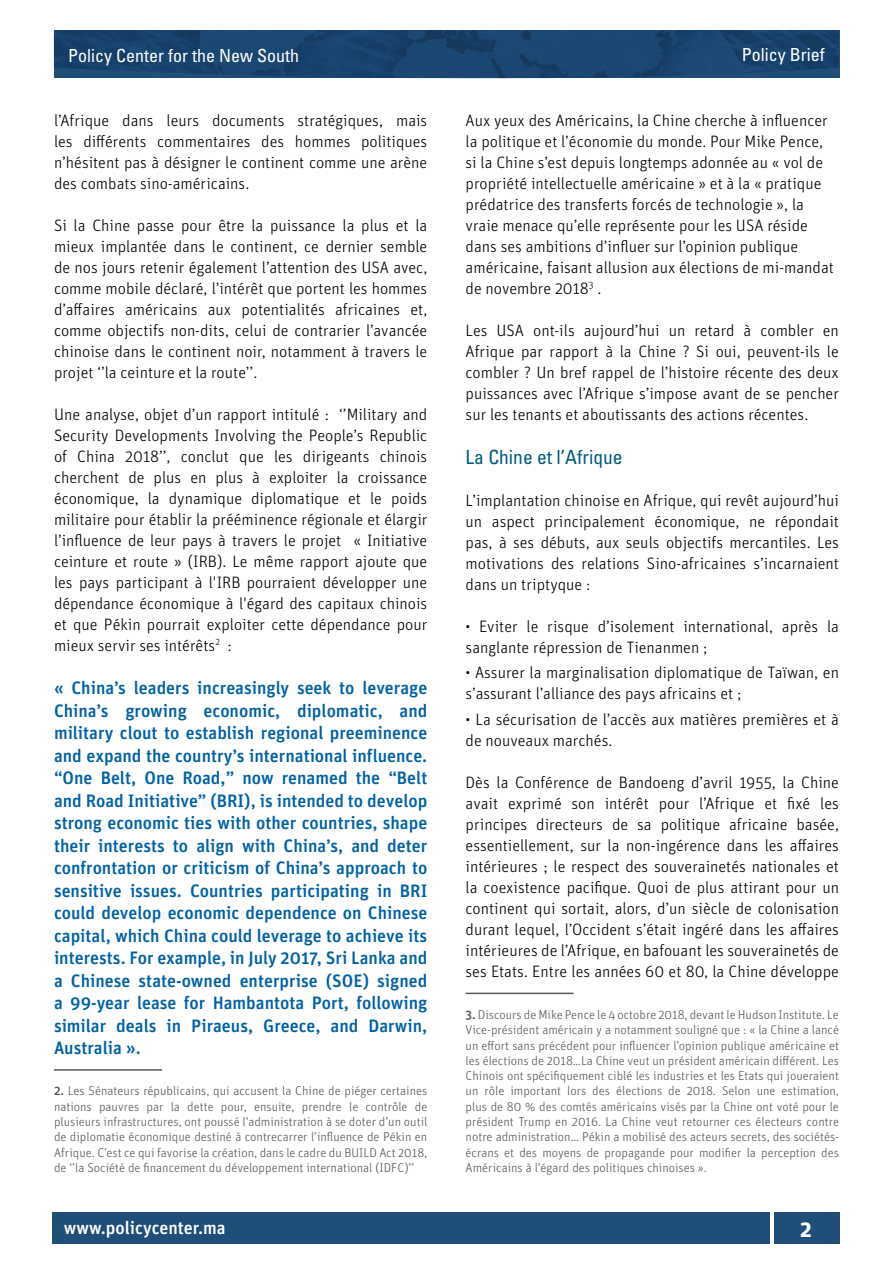
<style>
.page{position:relative;width:893px;height:1263px;background:#fff}
.page>*{position:absolute;margin:0;border:0;box-sizing:border-box;transform-origin:0 0}
.t1{font:700 22.5px "Unit Pro";color:#fff}
.t2{font:condensed 19.5px "Univers LT Std";color:#005a7c}
.t3{font:500 18px/22.5px "Unit Pro";color:#0061a3;text-align:justify}
.t4{font:condensed 18px "Univers LT Std";color:#fff}
.t5{font:500 18px "Unit Pro";color:#fff}
.t6{font:300 16.5px/21px "Unit Pro";color:#000;text-align:justify}
.t7{font:300 12.75px/15.3px "Unit Pro";color:#58585c;text-align:justify}
.s1{font-weight:500}
</style>
<div class="page">
<div style="left:52px;top:1212px;width:718px;height:31px;background:#1f4e79"></div>
<div style="left:774px;top:1212px;width:65px;height:31px;background:#1f4e79"></div>
<img style="left:54px;top:30px;width:785px;height:49px">
<hr style="left:54px;top:1069px;width:108px;height:2px;background:#58585c">
<hr style="left:466px;top:993px;width:108px;height:1px;background:#58585c">
<p class="t4" style="left:68px;top:44px;width:232px">Policy Center for the New South</p>
<p class="t4" style="left:742px;top:43px;width:84px">Policy Brief</p>
<p class="t6" style="left:54px;top:109px;width:375px">l’Afrique dans leurs documents stratégiques, mais les différents commentaires des hommes politiques n’hésitent pas à désigner le continent comme une arène des combats sino-américains.</p>
<p class="t6" style="left:54px;top:214px;width:375px">Si la Chine passe pour être la puissance la plus et la mieux implantée dans le continent, ce dernier semble de nos jours retenir également l’attention des USA avec, comme mobile déclaré, l’intérêt que portent les hommes d’affaires américains aux potentialités africaines et, comme objectifs non-dits, celui de contrarier l’avancée chinoise dans le continent noir, notamment à travers le projet ‘’la ceinture et la route’’.</p>
<p class="t6" style="left:54px;top:403px;width:375px">Une analyse, objet d’un rapport intitulé : ‘’Military and Security Developments Involving the People’s Republic of China 2018’’, conclut que les dirigeants chinois cherchent de plus en plus à exploiter la croissance économique, la dynamique diplomatique et le poids militaire pour établir la prééminence régionale et élargir l’influence de leur pays à travers le projet « Initiative ceinture et route » (IRB). Le même rapport ajoute que les pays participant à l'IRB pourraient développer une dépendance économique à l'égard des capitaux chinois et que Pékin pourrait exploiter cette dépendance pour mieux servir ses intérêts<sup>2</sup> :</p>
<p class="t3" style="left:54px;top:676px;width:375px">« China’s leaders increasingly seek to leverage China’s growing economic, diplomatic, and military clout to establish regional preeminence and expand the country’s international influence. “One Belt, One Road,” now renamed the “Belt and Road Initiative” (BRI), is intended to develop strong economic ties with other countries, shape their interests to align with China’s, and deter confrontation or criticism of China’s approach to sensitive issues. Countries participating in BRI could develop economic dependence on Chinese capital, which China could leverage to achieve its interests. For example, in July 2017, Sri Lanka and a Chinese state-owned enterprise (SOE) signed a 99-year lease for Hambantota Port, following similar deals in Piraeus, Greece, and Darwin, Australia ».</p>
<p class="t7" style="left:54px;top:1083px;width:375px"><span class="s1">2.</span> Les Sénateurs républicains, qui accusent la Chine de piéger certaines nations pauvres par la dette pour, ensuite, prendre le contrôle de plusieurs infrastructures, ont poussé l’administration à se doter d’un outil de diplomatie économique destiné à contrecarrer l’influence de Pékin en Afrique. C’est ce qui favorise la création, dans le cadre du BUILD Act 2018, de ‘’la Société de financement du développement international (IDFC)’’</p>
<p class="t6" style="left:466px;top:109px;width:370px;text-align:left">Aux yeux des Américains, la Chine cherche à influencer la politique et l’économie du monde. Pour Mike Pence, si la Chine s’est depuis longtemps adonnée au « vol de propriété intellectuelle américaine » et à la « pratique prédatrice des transferts forcés de technologie », la vraie menace qu’elle représente pour les USA réside dans ses ambitions d’influer sur l’opinion publique américaine, faisant allusion aux élections de mi-mandat de novembre 2018<sup>3</sup> .</p>
<p class="t6" style="left:466px;top:319px;width:375px">Les USA ont-ils aujourd’hui un retard à combler en Afrique par rapport à la Chine ? Si oui, peuvent-ils le combler ? Un bref rappel de l’histoire récente des deux puissances avec l’Afrique s’impose avant de se pencher sur les tenants et aboutissants des actions récentes.</p>
<p class="t2" style="left:466px;top:445px;width:159px">La Chine et l’Afrique</p>
<p class="t6" style="left:466px;top:490px;width:375px">L’implantation chinoise en Afrique, qui revêt aujourd’hui un aspect principalement économique, ne répondait pas, à ses débuts, aux seuls objectifs mercantiles. Les motivations des relations Sino-africaines s’incarnaient dans un triptyque :</p>
<p class="t6" style="left:466px;top:616px;width:375px">• Eviter le risque d’isolement international, après la sanglante répression de Tienanmen ;</p>
<p class="t6" style="left:466px;top:662px;width:375px">• Assurer la marginalisation diplomatique de Taïwan, en s’assurant l’alliance des pays africains et ;</p>
<p class="t6" style="left:466px;top:708px;width:375px">• La sécurisation de l’accès aux matières premières et à de nouveaux marchés.</p>
<p class="t6" style="left:466px;top:771px;width:375px">Dès la Conférence de Bandoeng d’avril 1955, la Chine avait exprimé son intérêt pour l’Afrique et fixé les principes directeurs de sa politique africaine basée, essentiellement, sur la non-ingérence dans les affaires intérieures ; le respect des souverainetés nationales et la coexistence pacifique. Quoi de plus attirant pour un continent qui sortait, alors, d’un siècle de colonisation durant lequel, l’Occident s’était ingéré dans les affaires intérieures de l’Afrique, en bafouant les souverainetés de ses Etats. Entre les années 60 et 80, la Chine développe</p>
<p class="t7" style="left:466px;top:1007px;width:375px"><span class="s1">3.</span> Discours de Mike Pence le 4 octobre 2018, devant le Hudson Institute. Le Vice-président américain y a notamment souligné que : « la Chine a lancé un effort sans précédent pour influencer l’opinion publique américaine et les élections de 2018…La Chine veut un président américain différent. Les Chinois ont spécifiquement ciblé les industries et les Etats qui joueraient un rôle important lors des élections de 2018. Selon une estimation, plus de 80 % des comtés américains visés par la Chine ont voté pour le président Trump en 2016. La Chine veut retourner ces électeurs contre notre administration… Pékin a mobilisé des acteurs secrets, des sociétés&shy;écrans et des moyens de propagande pour modifier la perception des Américains à l’égard des politiques chinoises ».</p>
<p class="t5" style="left:64px;top:1216px;width:164px">www.policycenter.ma</p>
<h1 class="t1" style="left:800px;top:1214px;width:13px">2</h1>
</div>
